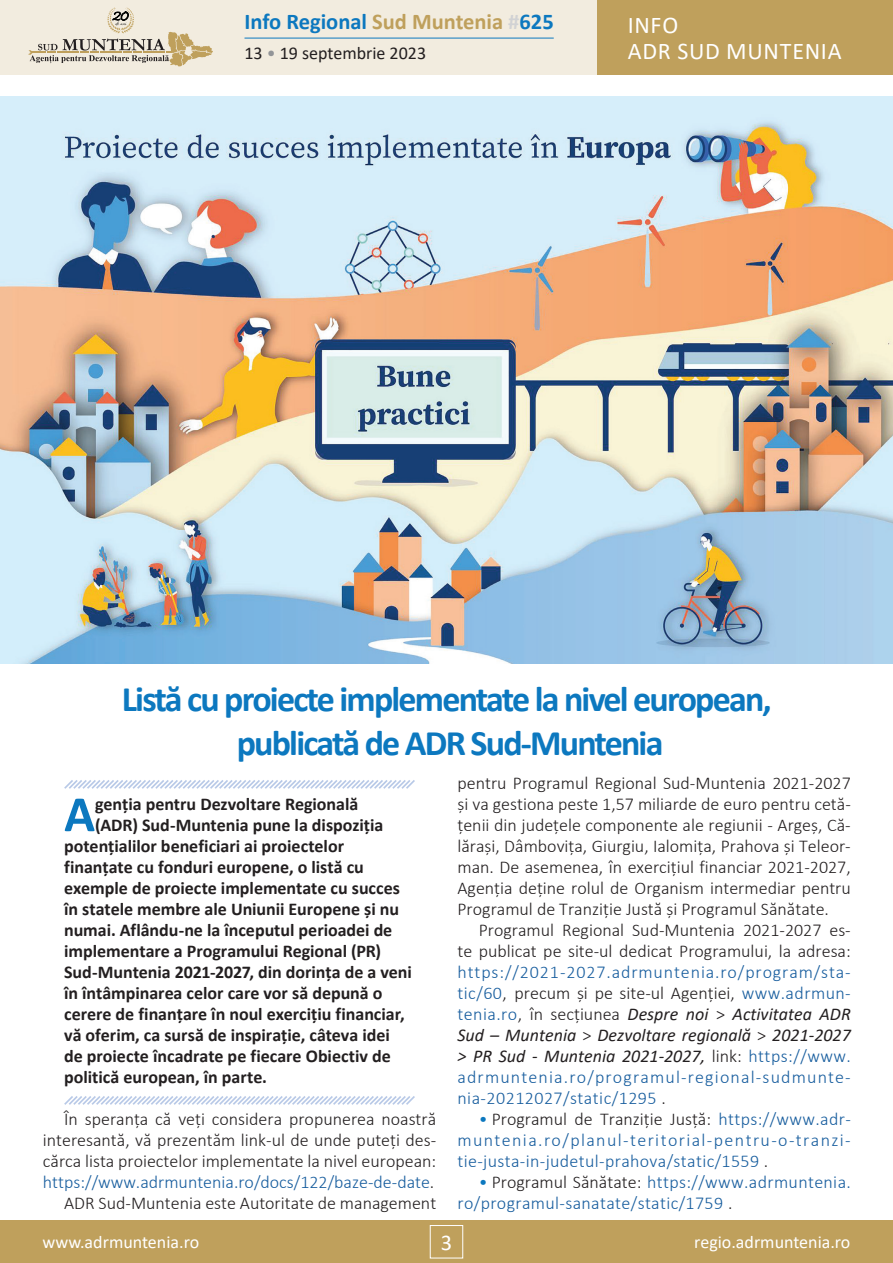
<style>
.page{position:relative;width:893px;height:1263px;background:#fff}
.page>*{position:absolute;margin:0;border:0;box-sizing:border-box;transform-origin:0 0}
.t1{font:700 51.15px "Calibri";color:#0c78bf}
.t2{font:700 36px/43.2px "Calibri";letter-spacing:-.05em;color:#0c78bf;text-align:center}
.t3{font:24px/25.5px "Calibri";letter-spacing:.03em;color:#fff}
.t4{font:700 22.5px "Calibri";color:#0c78bf}
.t5{font:22.5px "Calibri";color:#fff}
.t6{font:300 18px/21px "Calibri";color:#231f20;text-align:right}
.t7{font:700 18px "Calibri";color:#231f20}
.t8{font:300 18px/21px "Calibri";letter-spacing:.02em;color:#175d9e;text-align:justify}
.t9{font:18px "Calibri";color:#fff}
.t10{font:18px "Calibri";color:#231f20}
.s1{color:#bfa05c}
.s2{color:#d1d2d4}
.s3{color:#939598}
.s4{color:#175d9e}
.s5{color:#231f20}
.s6{font-weight:400;font-style:italic;color:#231f20}
.s7{color:#0c78bf}
</style>
<div class="page">
<div style="left:0;top:1220px;width:893px;height:43px;background:#bfa05c"></div>
<div style="left:430px;top:1225px;width:33px;height:33px;border:1px solid #fff"></div>
<div style="left:0;top:0;width:893px;height:75px;background:#f2ecdf"></div>
<div style="left:597px;top:0;width:296px;height:75px;background:#bfa05c"></div>
<hr style="left:244px;top:38px;width:310px;height:1px;background:#0c78bf">
<svg style="left:29px;top:8px;width:184px;height:58px"></svg>
<svg style="left:64px;top:780px;width:351px;height:9px"></svg>
<svg style="left:64px;top:1096px;width:351px;height:9px"></svg>
<img style="left:0;top:96px;width:893px;height:567px">
<p class="t4" style="left:244px;top:6px;width:311px">Info Regional <span class="s1">Sud Muntenia</span> <span class="s2">#</span>625</p>
<p class="t10" style="left:244px;top:41px;width:183px">13 <span class="s3">•</span> 19 septembrie 2023</p>
<h3 class="t3" style="left:628px;top:12px;width:216px">INFO<br>ADR SUD MUNTENIA</h3>
<h2 class="t2" style="left:122px;top:677px;width:651px">Listă cu proiecte implementate la nivel european, publicată de ADR Sud-Muntenia</h2>
<h1 class="t1" style="left:64px;top:778px;width:32px">A</h1>
<p class="t7" style="left:95px;top:791px;width:265px">genția pentru Dezvoltare Regională</p>
<p class="t7" style="left:95px;top:812px;width:290px">(ADR) Sud-Muntenia pune la dispoziția</p>
<p class="t7" style="left:64px;top:833px;width:281px">potențialilor beneficiari ai proiectelor</p>
<p class="t7" style="left:64px;top:854px;width:301px">finanțate cu fonduri europene, o listă cu</p>
<p class="t7" style="left:64px;top:875px;width:337px">exemple de proiecte implementate cu succes</p>
<p class="t7" style="left:64px;top:896px;width:336px">în statele membre ale Uniunii Europene și nu</p>
<p class="t7" style="left:64px;top:917px;width:330px">numai. Aflându-ne la începutul perioadei de</p>
<p class="t7" style="left:64px;top:938px;width:318px">implementare a Programului Regional (PR)</p>
<p class="t7" style="left:64px;top:959px;width:349px">Sud-Muntenia 2021-2027, din dorința de a veni</p>
<p class="t7" style="left:64px;top:980px;width:320px">în întâmpinarea celor care vor să depună o</p>
<p class="t7" style="left:64px;top:1001px;width:342px">cerere de finanțare în noul exercițiu financiar,</p>
<p class="t7" style="left:64px;top:1022px;width:327px">vă oferim, ca sursă de inspirație, câteva idei</p>
<p class="t7" style="left:64px;top:1043px;width:328px">de proiecte încadrate pe fiecare Obiectiv de</p>
<p class="t7" style="left:64px;top:1064px;width:204px">politică european, în parte.</p>
<p class="t6" style="left:43px;top:1108px;width:395px">În speranța că veți considera propunerea noastră interesantă, vă prezentăm link-ul de unde puteți des&shy;cărca lista proiectelor implementate la nivel european: <span class="s4">https://www.adrmuntenia.ro/docs/122/baze-de-date</span>.<br>ADR Sud-Muntenia este Autoritate de management</p>
<p class="t6" style="left:457px;top:772px;width:395px;text-align:justify">pentru Programul Regional Sud-Muntenia 2021-2027 și va gestiona peste 1,57 miliarde de euro pentru cetă&shy;țenii din județele componente ale regiunii - Argeș, Că&shy;lărași, Dâmbovița, Giurgiu, Ialomița, Prahova și Teleor&shy;man. De asemenea, în exercițiul financiar 2021-2027, Agenția deține rolul de Organism intermediar pentru Programul de Tranziție Justă și Programul Sănătate.</p>
<p class="t6" style="left:457px;top:919px;width:395px">Programul Regional Sud-Muntenia 2021-2027 es-<br>te publicat pe site-ul dedicat Programului, la adresa:</p>
<p class="t8" style="left:457px;top:962px;width:395px">https://2021-2027.adrmuntenia.ro/program/sta&shy;tic/60<span class="s5">, precum și pe site-ul Agenției,</span> www.adrmun&shy;tenia.ro<span class="s5">, în secțiunea</span> <span class="s6">Despre noi</span> <span class="s5">&gt;</span> <span class="s6">Activitatea ADR Sud – Muntenia</span> <span class="s5">&gt;</span> <span class="s6">Dezvoltare regională</span> <span class="s5">&gt;</span> <span class="s6">2021-2027 &gt; PR Sud ‐ Muntenia 2021‐2027,</span> <span class="s5">link:</span> https://www. adrmuntenia.ro/programul-regional-sudmunte&shy;nia-20212027/static/1295 <span class="s5">.</span></p>
<p class="t8" style="left:457px;top:1109px;width:395px;text-indent:21px"><span class="s7">•</span> <span class="s5">Programul de Tranziție Jusță:</span> https://www.adr&shy;muntenia.ro/planul-teritorial-pentru-o-tranzi&shy;tie-justa-in-judetul-prahova/static/1559 <span class="s5">.</span></p>
<p class="t8" style="left:457px;top:1172px;width:395px;text-indent:21px"><span class="s7">•</span> <span class="s5">Programul Sănătate:</span> https://www.adrmuntenia. ro/programul-sanatate/static/1759 <span class="s5">.</span></p>
<p class="t9" style="left:43px;top:1230px;width:158px">www.adrmuntenia.ro</p>
<p class="t5" style="left:441px;top:1226px;width:13px">3</p>
<p class="t9" style="left:694px;top:1230px;width:158px">regio.adrmuntenia.ro</p>
</div>
